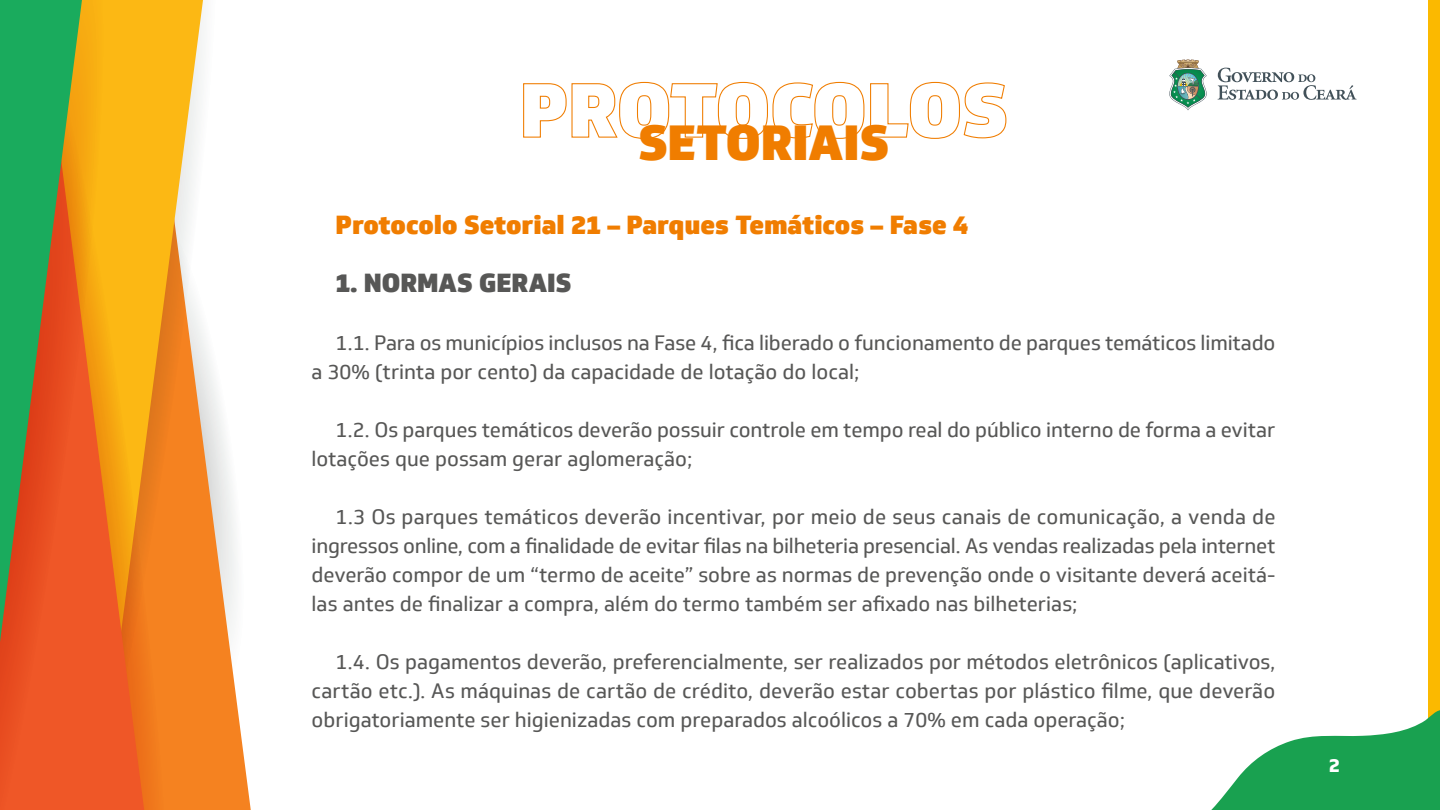
<style>
.page{position:relative;width:1440px;height:810px;background:#fff}
.page>*{position:absolute;margin:0;border:0;box-sizing:border-box;transform-origin:0 0}
.t1{font:900 48.07px "Soleto";color:#f07d00}
.Texto{font:900 25.5px "Soleto";color:#f07d00}
.Texto-2{font:900 25.5px "Soleto";color:#575756}
.Texto-3{font:20.33px/29px "Soleto";letter-spacing:-.005em;color:#575756}
.t2{font:800 18.98px "Soleto";color:#fff}
</style>
<div class="page">
<div style="left:1428px;top:0;width:12px;height:810px;background:#fbb900"></div>
<svg style="left:1211px;top:710px;width:229px;height:100px"></svg>
<svg style="left:220px;top:414px;width:31px;height:396px"></svg>
<svg style="left:203px;top:336px;width:17px;height:474px;background:#f1a769"></svg>
<svg style="left:171px;top:0;width:32px;height:810px;fill:#f58220"></svg>
<svg style="left:144px;top:0;width:27px;height:810px;background:#f4971a"></svg>
<svg style="left:106px;top:0;width:38px;height:810px;background:#f59917"></svg>
<svg style="left:82px;top:0;width:24px;height:810px;background:#f2801c"></svg>
<svg style="left:0;top:0;width:82px;height:810px;background:#967738"></svg>
<svg style="left:1218px;top:68px;width:139px;height:32px"></svg>
<svg style="left:1169px;top:60px;width:38px;height:50px"></svg>
<svg style="left:523px;top:81px;width:484px;height:58px"></svg>
<p class="t1" style="left:639px;top:112px;width:252px">SETORIAIS</p>
<p class="Texto" style="left:336px;top:209px;width:634px">Protocolo Setorial 21 – Parques Temáticos – Fase 4</p>
<p class="Texto-2" style="left:336px;top:267px;width:237px">1. NORMAS GERAIS</p>
<p class="Texto-3" style="left:312px;top:329px;width:965px;text-indent:24px">1.1. Para os municípios inclusos na Fase 4, fica liberado o funcionamento de parques temáticos limitado a 30% (trinta por cento) da capacidade de lotação do local;</p>
<p class="Texto-3" style="left:312px;top:416px;width:965px;text-indent:24px">1.2. Os parques temáticos deverão possuir controle em tempo real do público interno de forma a evitar lotações que possam gerar aglomeração;</p>
<p class="Texto-3" style="left:312px;top:503px;width:965px;text-align:justify;text-indent:24px">1.3 Os parques temáticos deverão incentivar, por meio de seus canais de comunicação, a venda de ingressos online, com a finalidade de evitar filas na bilheteria presencial. As vendas realizadas pela internet deverão compor de um “termo de aceite” sobre as normas de prevenção onde o visitante deverá aceitá&shy;las antes de finalizar a compra, além do termo também ser afixado nas bilheterias;</p>
<p class="Texto-3" style="left:312px;top:648px;width:965px;text-align:justify;text-indent:24px">1.4. Os pagamentos deverão, preferencialmente, ser realizados por métodos eletrônicos (aplicativos, cartão etc.). As máquinas de cartão de crédito, deverão estar cobertas por plástico filme, que deverão obrigatoriamente ser higienizadas com preparados alcoólicos a 70% em cada operação;</p>
<p class="t2" style="left:1329px;top:753px;width:13px">2</p>
</div>
